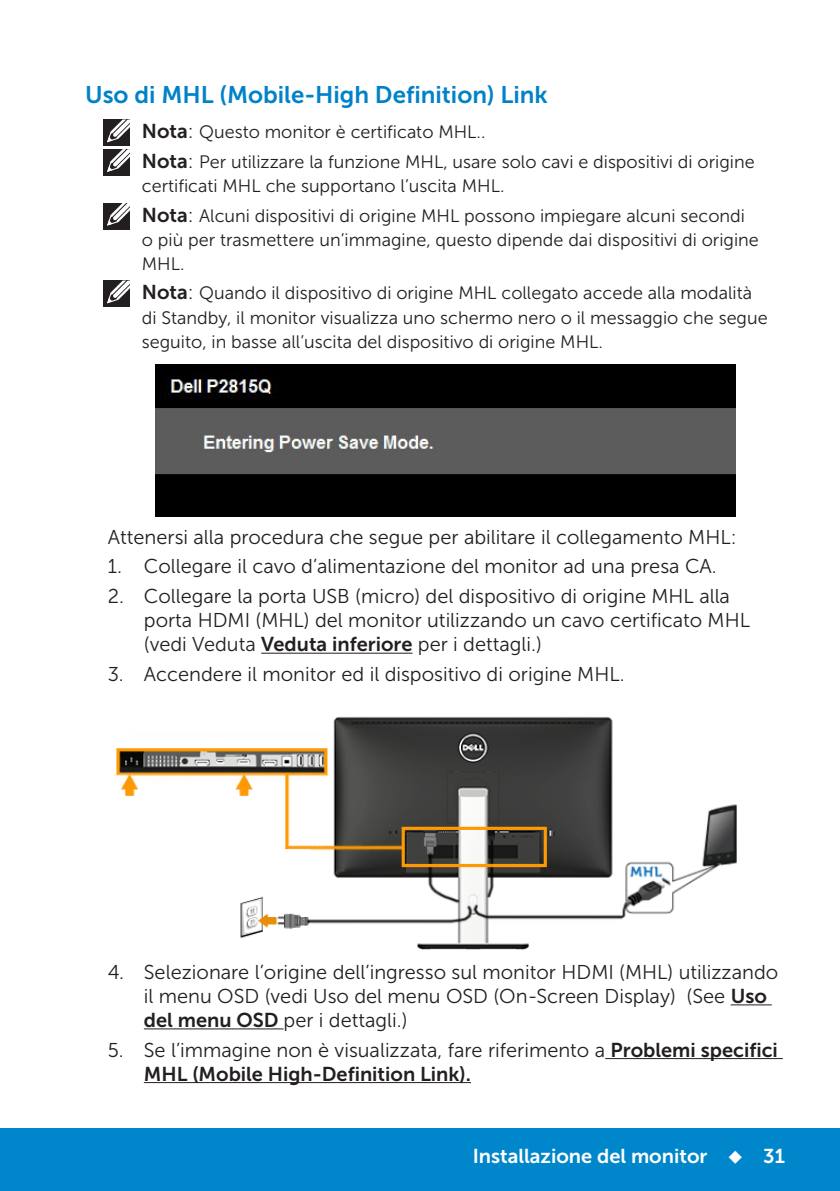
<style>
.page{position:relative;width:840px;height:1191px;background:#fff}
.page>*{position:absolute;margin:0;border:0;box-sizing:border-box;transform-origin:0 0}
.Head2{font:24px "Museo Sans For Dell 700";color:#0082c8}
.Paragraph{font:20px/24px "Museo Sans For Dell 300";color:#231f20}
.t1{font:20px/24px "Museo Sans For Dell 700";color:#231f20}
.t2{font:20px "Museo Sans For Dell 700";color:#fff}
.Note{font:18px/24px "Museo Sans For Dell 300";color:#231f20}
.s1{font-family:"Museo Sans For Dell 700";font-size:20px}
.s2{font-size:20px}
.s3{font-family:"Museo Sans For Dell 700"}
.s4{font-family:"Museo Sans For Dell 300"}
</style>
<div class="page">
<div style="left:0;top:1128px;width:839px;height:63px;background:#0087cb"></div>
<hr style="left:261px;top:652px;width:151px;height:1px;background:#231f20">
<hr style="left:730px;top:1004px;width:41px;height:1px;background:#231f20">
<hr style="left:144px;top:1028px;width:139px;height:1px;background:#231f20">
<hr style="left:605px;top:1058px;width:177px;height:1px;background:#231f20">
<hr style="left:144px;top:1082px;width:326px;height:1px;background:#231f20">
<img style="left:156px;top:364px;width:578px;height:152px">
<img style="left:114px;top:716px;width:623px;height:234px">
<div style="left:103px;top:120px;width:27px;height:26px;background:#231f20"></div>
<svg style="left:106px;top:119px;width:24px;height:24px"></svg>
<div style="left:103px;top:149px;width:27px;height:27px;background:#231f20"></div>
<svg style="left:107px;top:149px;width:23px;height:23px"></svg>
<div style="left:103px;top:203px;width:27px;height:26px;background:#231f20"></div>
<svg style="left:107px;top:203px;width:23px;height:23px"></svg>
<div style="left:103px;top:281px;width:27px;height:26px;background:#231f20"></div>
<svg style="left:106px;top:280px;width:24px;height:24px"></svg>
<p class="Head2" style="left:85px;top:81px;width:464px">Uso di MHL (Mobile-High Definition) Link</p>
<p class="Note" style="left:142px;top:120px;width:345px"><span class="s1">Nota</span><span class="s2">:</span> Questo monitor è certificato MHL..</p>
<p class="Note" style="left:142px;top:150px;width:614px"><span class="s1">Nota</span><span class="s2">:</span> Per utilizzare la funzione MHL, usare solo cavi e dispositivi di origine certificati MHL che supportano l’uscita MHL.</p>
<p class="Note" style="left:142px;top:204px;width:618px"><span class="s1">Nota</span><span class="s2">:</span> Alcuni dispositivi di origine MHL possono impiegare alcuni secondi o più per trasmettere un’immagine, questo dipende dai dispositivi di origine<br>MHL.</p>
<p class="Note" style="left:142px;top:281px;width:627px"><span class="s1">Nota</span><span class="s2">:</span> Quando il dispositivo di origine MHL collegato accede alla modalità di Standby, il monitor visualizza uno schermo nero o il messaggio che segue seguito, in basse all’uscita del dispositivo di origine MHL.</p>
<p class="Paragraph" style="left:108px;top:525px;width:630px">Attenersi alla procedura che segue per abilitare il collegamento MHL:</p>
<p class="Paragraph" style="left:108px;top:555px;width:610px">1. Collegare il cavo d’alimentazione del monitor ad una presa CA.</p>
<p class="Paragraph" style="left:144px;top:584px;width:607px;text-indent:-36px">2. Collegare la porta USB (micro) del dispositivo di origine MHL alla porta HDMI (MHL) del monitor utilizzando un cavo certificato MHL (vedi Veduta <span class="s3">Veduta inferiore</span> per i dettagli.)</p>
<p class="Paragraph" style="left:108px;top:662px;width:518px">3. Accendere il monitor ed il dispositivo di origine MHL.</p>
<p class="Paragraph" style="left:144px;top:960px;width:635px;text-indent:-36px">4. Selezionare l’origine dell’ingresso sul monitor HDMI (MHL) utilizzando il menu OSD (vedi Uso del menu OSD (On-Screen Display) (See <span class="s3">Uso del menu OSD</span> per i dettagli.)</p>
<p class="t1" style="left:144px;top:1037px;width:635px;text-indent:-36px"><span class="s4">5. Se l’immagine non è visualizzata, fare riferimento a</span> Problemi specifici<br>MHL (Mobile High-Definition Link).</p>
<p class="t2" style="left:472px;top:1144px;width:313px">Installazione del monitor ◆ 31</p>
</div>
